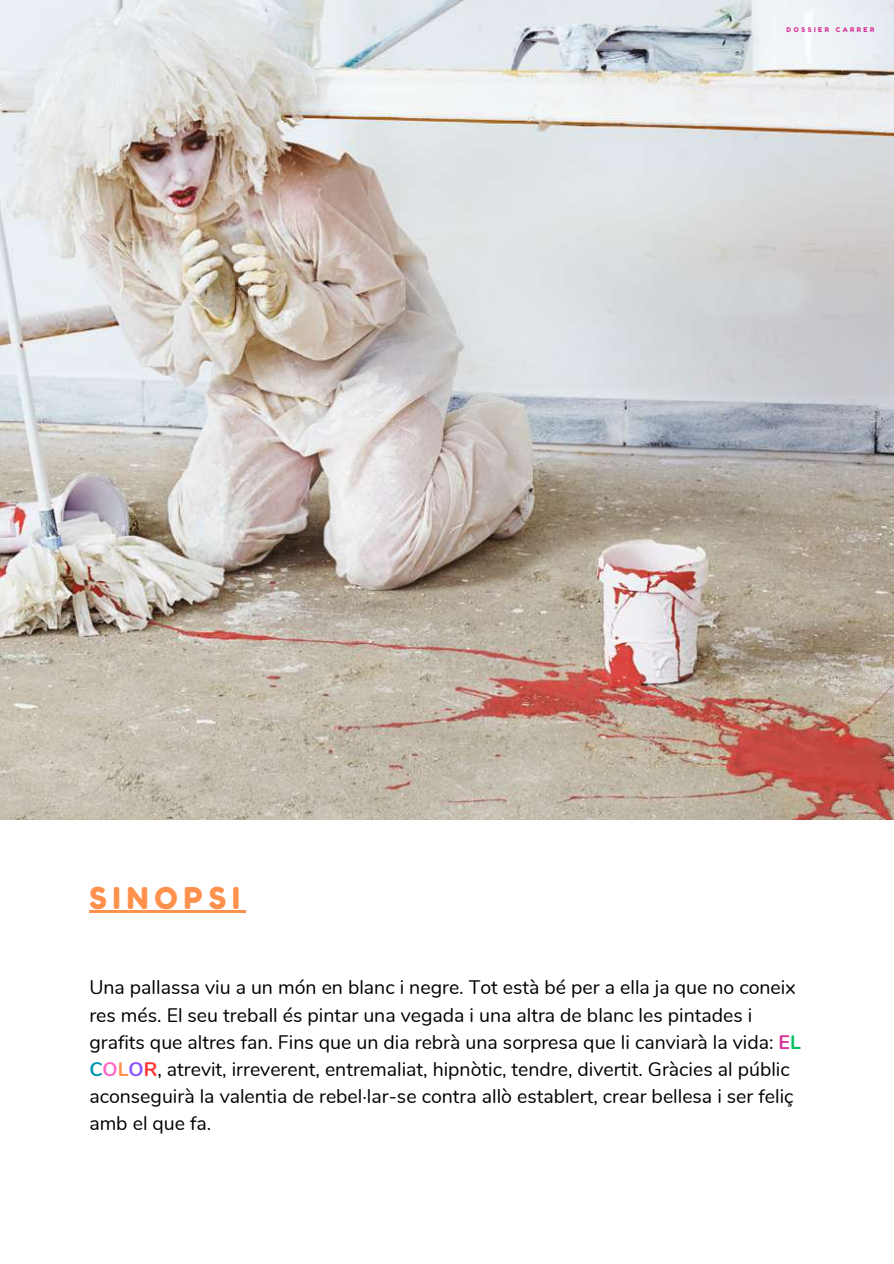
<style>
.page{position:relative;width:894px;height:1264px;background:#fff}
.page>*{position:absolute;margin:0;border:0;box-sizing:border-box;transform-origin:0 0}
.t1{font:30px "Fredoka One";letter-spacing:.2em;color:#ff914d}
.t2{font:19.5px/27px "Nunito";color:#000}
.t3{font:6.6px "Fredoka One";letter-spacing:.38em;color:#db349a}
.s1{font-weight:700;color:#db349a}
.s2{font-weight:700;color:#00bf63}
.s3{font-weight:700;color:#0097b2}
.s4{font-weight:700;color:#ff66c4}
.s5{font-weight:700;color:#ff914d}
.s6{font-weight:700;color:#8c52ff}
.s7{font-weight:700;color:#ff3131}
</style>
<div class="page">
<img style="left:0;top:0;width:893px;height:819px">
<hr style="left:89px;top:910px;width:157px;height:3px;background:#ff914d">
<h1 class="t1" style="left:89px;top:879px;width:152px">SINOPSI</h1>
<p class="t3" style="left:786px;top:26px;width:89px">DOSSIER CARRER</p>
<p class="t2" style="left:89px;top:974px;width:712px">Una pallassa viu a un món en blanc i negre. Tot està bé per a ella ja que no coneix res més. El seu treball és pintar una vegada i una altra de blanc les pintades i grafits que altres fan. Fins que un dia rebrà una sorpresa que li canviarà la vida: <span class="s1">E</span><span class="s2">L </span><span class="s3">C</span><span class="s4">O</span><span class="s5">L</span><span class="s6">O</span><span class="s7">R</span>, atrevit, irreverent, entremaliat, hipnòtic, tendre, divertit. Gràcies al públic aconseguirà la valentia de rebel·lar-se contra allò establert, crear bellesa i ser feliç amb el que fa.</p>
</div>
